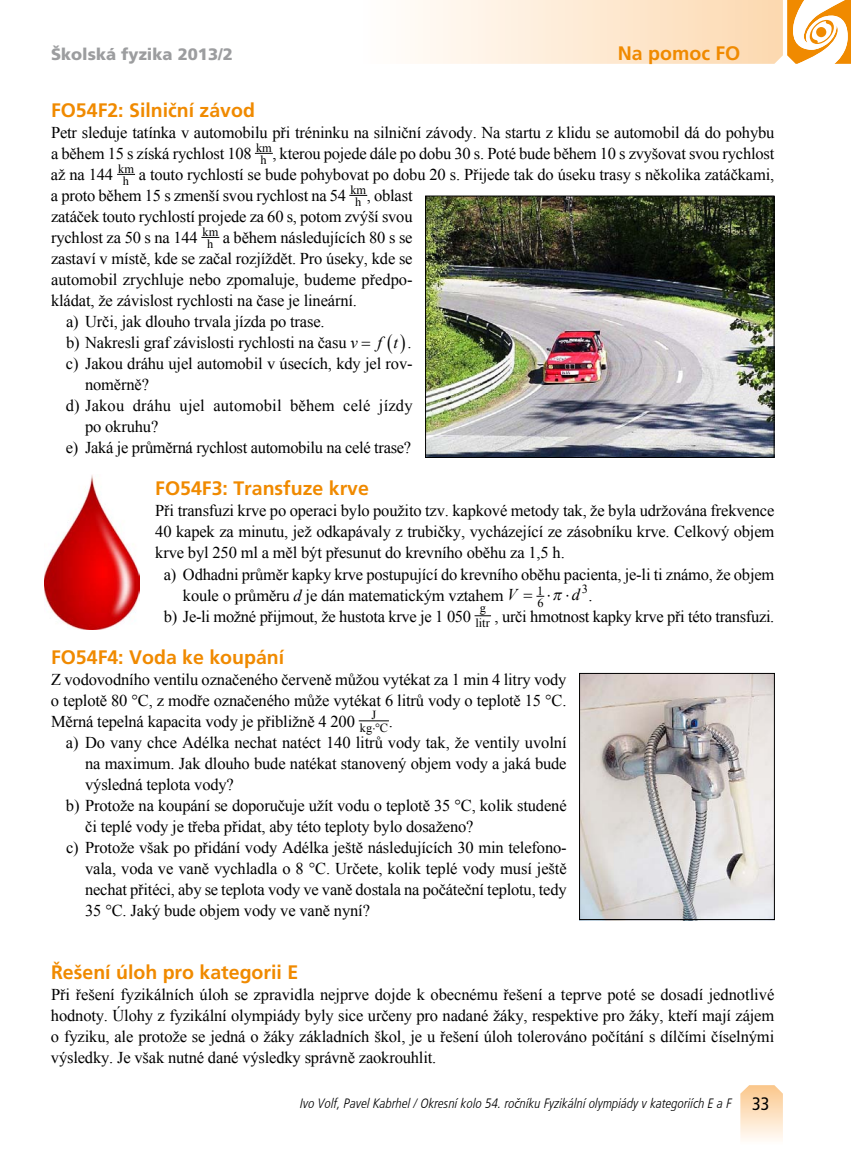
<style>
.page{position:relative;width:851px;height:1149px;background:#fff}
.page>*{position:absolute;margin:0;border:0;box-sizing:border-box;transform-origin:0 0}
.t1{font:700 19.5px "Frutiger LT Com";color:#f08a00}
.t2{font:condensed 18px "Frutiger LT Com";color:#000}
.t3{font:16.5px/21px "Times New Roman";letter-spacing:-.01em;color:#000}
.t4{font:16.5px "Times New Roman";letter-spacing:.01em;color:#000}
.t5{font:900 16.5px "Frutiger LT Com";color:#9c9d9f}
.t6{font:italic 16.5px "Times New Roman";color:#000}
.t7{font:italic 300 condensed 13.5px "Frutiger LT Com";color:#000}
.t8{font:12.45px/12.5px "Times New Roman";color:#000}
.s1{font-style:italic}
</style>
<div class="page">
<svg style="left:415px;top:0;width:435px;height:64px"></svg>
<svg style="left:740px;top:1085px;width:42px;height:55px;background:#fce2c3"></svg>
<svg style="left:255px;top:153px;width:18px;height:1px"></svg>
<svg style="left:117px;top:174px;width:18px;height:1px"></svg>
<svg style="left:349px;top:195px;width:18px;height:1px"></svg>
<svg style="left:201px;top:237px;width:18px;height:1px"></svg>
<svg style="left:474px;top:615px;width:17px;height:1px"></svg>
<hr style="left:358px;top:720px;width:31px;height:1px;background:#000">
<img style="left:427px;top:198px;width:345px;height:257px">
<div style="left:425px;top:196px;width:349px;height:261px;border:1px solid #000"></div>
<img style="left:45px;top:475px;width:95px;height:154px">
<img style="left:579px;top:675px;width:195px;height:245px">
<div style="left:579px;top:673px;width:195px;height:246px;border:1px solid #000"></div>
<svg style="left:536px;top:595px;width:8px;height:2px"></svg>
<p class="t5" style="left:51px;top:44px;width:183px">Školská fyzika 2013/2</p>
<p class="t1" style="left:617px;top:41px;width:124px">Na pomoc FO</p>
<p class="t1" style="left:51px;top:99px;width:205px">FO54F2: Silniční závod</p>
<p class="t3" style="left:51px;top:122px;width:724px">Petr sleduje tatínka v automobilu při tréninku na silniční závody. Na startu z klidu se automobil dá do pohybu a během 15 s získá rychlost 108 <sup>km</sup></p>
<p class="t3" style="left:260px;top:143px;width:515px"><sub>h</sub> , kterou pojede dále po dobu 30 s. Poté bude během 10 s zvyšovat svou rychlost</p>
<p class="t3" style="left:51px;top:164px;width:85px">až na 144 <sup>km</sup></p>
<p class="t3" style="left:51px;top:164px;width:724px;text-indent:72px"><sub>h</sub> a touto rychlostí se bude pohybovat po dobu 20 s. Přijede tak do úseku trasy s několika zatáčkami, a proto během 15 s zmenší svou rychlost na 54 <sup>km</sup></p>
<p class="t3" style="left:51px;top:185px;width:363px;text-align:justify;text-indent:304px"><sub>h</sub> , oblast zatáček touto rychlostí projede za 60 s, potom zvýší svou rychlost za 50 s na 144 <sup>km</sup></p>
<p class="t3" style="left:207px;top:227px;width:207px"><sub>h</sub> a během následujících 80 s se</p>
<p class="t3" style="left:51px;top:248px;width:363px">zastaví v místě, kde se začal rozjíždět. Pro úseky, kde se</p>
<p class="t3" style="left:51px;top:269px;width:363px">automobil zrychluje nebo zpomaluje, budeme předpo-</p>
<p class="t3" style="left:51px;top:290px;width:307px">kládat, že závislost rychlosti na čase je lineární.</p>
<p class="t3" style="left:66px;top:311px;width:260px">a) Urči, jak dlouho trvala jízda po trase.</p>
<p class="t3" style="left:66px;top:332px;width:347px">b) Nakresli graf závislosti rychlosti na času <span class="s1">v f t</span> .</p>
<p class="t3" style="left:66px;top:353px;width:348px">c) Jakou dráhu ujel automobil v úsecích, kdy jel rov-</p>
<p class="t3" style="left:85px;top:374px;width:65px">noměrně?</p>
<p class="t4" style="left:66px;top:394px;width:348px">d) Jakou dráhu ujel automobil během celé jízdy</p>
<p class="t3" style="left:85px;top:416px;width:75px">po okruhu?</p>
<p class="t3" style="left:66px;top:437px;width:346px">e) Jaká je průměrná rychlost automobilu na celé trase?</p>
<p class="t1" style="left:155px;top:477px;width:215px">FO54F3: Transfuze krve</p>
<p class="t3" style="left:155px;top:500px;width:620px">Při transfuzi krve po operaci bylo použito tzv. kapkové metody tak, že byla udržována frekvence</p>
<p class="t3" style="left:155px;top:521px;width:620px">40 kapek za minutu, jež odkapávaly z trubičky, vycházející ze zásobníku krve. Celkový objem</p>
<p class="t3" style="left:155px;top:542px;width:411px">krve byl 250 ml a měl být přesunut do krevního oběhu za 1,5 h.</p>
<p class="t3" style="left:164px;top:563px;width:612px">a) Odhadni průměr kapky krve postupující do krevního oběhu pacienta, je-li ti známo, že objem</p>
<p class="t3" style="left:183px;top:584px;width:336px">koule o průměru <span class="s1">d</span> je dán matematickým vztahem <span class="s1">V</span></p>
<p class="t6" style="left:547px;top:583px;width:35px">⋅ ⋅d</p>
<p class="t8" style="left:537px;top:584px;width:8px">1<br>6</p>
<p class="t8" style="left:581px;top:582px;width:8px">3</p>
<p class="t3" style="left:164px;top:584px;width:612px;text-indent:424px">.<br>b) Je-li možné přijmout, že hustota krve je 1 050 <sub>litr</sub> , urči hmotnost kapky krve při této transfuzi.</p>
<p class="t8" style="left:479px;top:600px;width:8px">g</p>
<p class="t1" style="left:51px;top:645px;width:235px">FO54F4: Voda ke koupání</p>
<p class="t3" style="left:51px;top:668px;width:517px;text-align:justify">Z vodovodního ventilu označeného červeně můžou vytékat za 1 min 4 litry vody o teplotě 80 °C, z modře označeného může vytékat 6 litrů vody o teplotě 15 °C.<br>Měrná tepelná kapacita vody je přibližně 4 200</p>
<p class="t8" style="left:360px;top:708px;width:35px;text-align:center">J kg⋅°C<sup>.</sup></p>
<p class="t3" style="left:66px;top:731px;width:502px">a) Do vany chce Adélka nechat natéct 140 litrů vody tak, že ventily uvolní</p>
<p class="t3" style="left:85px;top:752px;width:483px">na maximum. Jak dlouho bude natékat stanovený objem vody a jaká bude</p>
<p class="t3" style="left:85px;top:773px;width:150px">výsledná teplota vody?</p>
<p class="t3" style="left:66px;top:794px;width:502px">b) Protože na koupání se doporučuje užít vodu o teplotě 35 °C, kolik studené</p>
<p class="t3" style="left:85px;top:815px;width:390px">či teplé vody je třeba přidat, aby této teploty bylo dosaženo?</p>
<p class="t3" style="left:66px;top:836px;width:502px">c) Protože však po přidání vody Adélka ještě následujících 30 min telefono-</p>
<p class="t3" style="left:85px;top:857px;width:483px">vala, voda ve vaně vychladla o 8 °C. Určete, kolik teplé vody musí ještě</p>
<p class="t3" style="left:85px;top:878px;width:483px">nechat přitéci, aby se teplota vody ve vaně dostala na počáteční teplotu, tedy</p>
<p class="t3" style="left:85px;top:899px;width:286px">35 °C. Jaký bude objem vody ve vaně nyní?</p>
<p class="t1" style="left:51px;top:960px;width:249px">Řešení úloh pro kategorii E</p>
<p class="t3" style="left:51px;top:983px;width:724px;text-align:justify">Při řešení fyzikálních úloh se zpravidla nejprve dojde k obecnému řešení a teprve poté se dosadí jednotlivé hodnoty. Úlohy z fyzikální olympiády byly sice určeny pro nadané žáky, respektive pro žáky, kteří mají zájem o fyziku, ale protože se jedná o žáky základních škol, je u řešení úloh tolerováno počítání s dílčími číselnými výsledky. Je však nutné dané výsledky správně zaokrouhlit.</p>
<p class="t7" style="left:300px;top:1095px;width:433px">Ivo Volf, Pavel Kabrhel / Okresní kolo 54. ročníku Fyzikální olympiády v kategoriích E a F</p>
<p class="t2" style="left:752px;top:1093px;width:19px">33</p>
</div>
